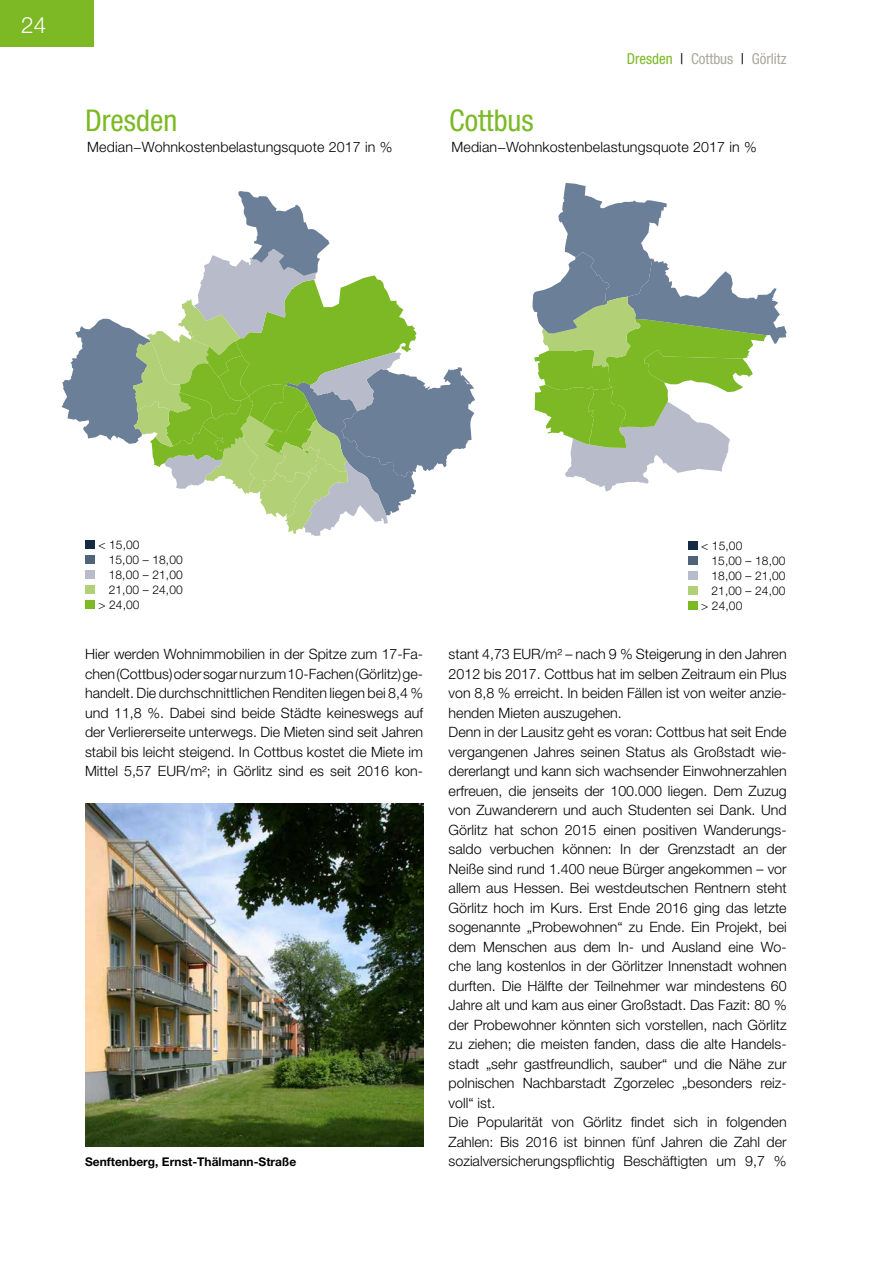
<style>
.page{position:relative;width:893px;height:1263px;background:#fff}
.page>*{position:absolute;margin:0;border:0;box-sizing:border-box;transform-origin:0 0}
.t1{font:condensed 30px "Helvetica Neue LT Pro";color:#7cb924}
.t2{font:300 22.5px "Helvetica Neue LT Std";color:#fff}
.t3{font:condensed 15px "Helvetica Neue LT Pro";color:#aba89c}
.t4{font:300 14.25px/19.5px "Helvetica Neue LT Std";color:#000;text-align:justify}
.t5{font:300 12px "Helvetica Neue LT Std";letter-spacing:.01em;color:#000}
.t6{font:700 12px "Helvetica Neue LT Std";color:#000}
.s1{color:#7cb924}
.s2{color:#000}
</style>
<div class="page">
<div style="left:85px;top:540px;width:10px;height:8px;background:#152b43"></div>
<div style="left:85px;top:555px;width:10px;height:8px;background:#4f637b"></div>
<div style="left:85px;top:570px;width:10px;height:8px;background:#b8bcca"></div>
<div style="left:85px;top:585px;width:10px;height:8px;background:#b2d177"></div>
<div style="left:85px;top:600px;width:10px;height:8px;background:#7cb924"></div>
<div style="left:688px;top:541px;width:9px;height:9px;background:#152b43"></div>
<div style="left:688px;top:556px;width:9px;height:9px;background:#4f637b"></div>
<div style="left:688px;top:571px;width:9px;height:9px;background:#b8bcca"></div>
<div style="left:688px;top:586px;width:9px;height:9px;background:#b2d177"></div>
<div style="left:688px;top:601px;width:9px;height:9px;background:#7cb924"></div>
<svg style="left:532px;top:183px;width:255px;height:308px"></svg>
<div style="left:0;top:0;width:94px;height:47px;background:#7cb924"></div>
<img style="left:85px;top:804px;width:338px;height:343px">
<svg style="left:62px;top:191px;width:413px;height:345px"></svg>
<h2 class="t2" style="left:21px;top:11px;width:27px">24</h2>
<h1 class="t1" style="left:85px;top:103px;width:94px">Dresden</h1>
<h1 class="t1" style="left:449px;top:103px;width:86px">Cottbus</h1>
<p class="t3" style="left:627px;top:50px;width:161px"><span class="s1">Dresden</span> <span class="s2">|</span> Cottbus <span class="s2">|</span> Görlitz</p>
<p class="t4" style="left:87px;top:137px;width:307px">Median−Wohnkostenbelastungsquote 2017 in %</p>
<p class="t4" style="left:451px;top:137px;width:307px">Median−Wohnkostenbelastungsquote 2017 in %</p>
<p class="t5" style="left:98px;top:537px;width:43px">&lt; 15,00</p>
<p class="t5" style="left:109px;top:552px;width:76px">15,00 – 18,00</p>
<p class="t5" style="left:109px;top:567px;width:76px">18,00 – 21,00</p>
<p class="t5" style="left:109px;top:582px;width:76px">21,00 – 24,00</p>
<p class="t5" style="left:98px;top:597px;width:43px">&gt; 24,00</p>
<p class="t4" style="left:85px;top:644px;width:340px">Hier werden Wohnimmobilien in der Spitze zum 17-Fa&shy;chen (Cottbus) oder sogar nur zum 10-Fachen (Görlitz) ge&shy;handelt. Die durchschnittlichen Renditen liegen bei 8,4 % und 11,8 %. Dabei sind beide Städte keineswegs auf der Verliererseite unterwegs. Die Mieten sind seit Jahren stabil bis leicht steigend. In Cottbus kostet die Miete im Mittel 5,57 EUR/m²; in Görlitz sind es seit 2016 kon-</p>
<p class="t6" style="left:85px;top:1154px;width:213px">Senftenberg, Ernst-Thälmann-Straße</p>
<p class="t5" style="left:701px;top:538px;width:43px">&lt; 15,00</p>
<p class="t5" style="left:711px;top:553px;width:76px">15,00 – 18,00</p>
<p class="t5" style="left:711px;top:568px;width:76px">18,00 – 21,00</p>
<p class="t5" style="left:711px;top:583px;width:76px">21,00 – 24,00</p>
<p class="t5" style="left:701px;top:598px;width:43px">&gt; 24,00</p>
<p class="t4" style="left:449px;top:644px;width:340px;text-align:left">stant 4,73 EUR/m² – nach 9 % Steigerung in den Jahren 2012 bis 2017. Cottbus hat im selben Zeitraum ein Plus von 8,8 % erreicht. In beiden Fällen ist von weiter anzie&shy;henden Mieten auszugehen.<br>Denn in der Lausitz geht es voran: Cottbus hat seit Ende vergangenen Jahres seinen Status als Großstadt wie&shy;dererlangt und kann sich wachsender Einwohnerzahlen erfreuen, die jenseits der 100.000 liegen. Dem Zuzug von Zuwanderern und auch Studenten sei Dank. Und Görlitz hat schon 2015 einen positiven Wanderungs&shy;saldo verbuchen können: In der Grenzstadt an der Neiße sind rund 1.400 neue Bürger angekommen – vor allem aus Hessen. Bei westdeutschen Rentnern steht Görlitz hoch im Kurs. Erst Ende 2016 ging das letzte sogenannte „Probewohnen“ zu Ende. Ein Projekt, bei dem Menschen aus dem In- und Ausland eine Wo&shy;che lang kostenlos in der Görlitzer Innenstadt wohnen durften. Die Hälfte der Teilnehmer war mindestens 60<br>Jahre alt und kam aus einer Großstadt. Das Fazit: 80 % der Probewohner könnten sich vorstellen, nach Görlitz zu ziehen; die meisten fanden, dass die alte Handels&shy;stadt „sehr gastfreundlich, sauber“ und die Nähe zur polnischen Nachbarstadt Zgorzelec „besonders reiz&shy;voll“ ist.<br>Die Popularität von Görlitz findet sich in folgenden Zahlen: Bis 2016 ist binnen fünf Jahren die Zahl der sozialversicherungspflichtig Beschäftigten um 9,7 %</p>
</div>
